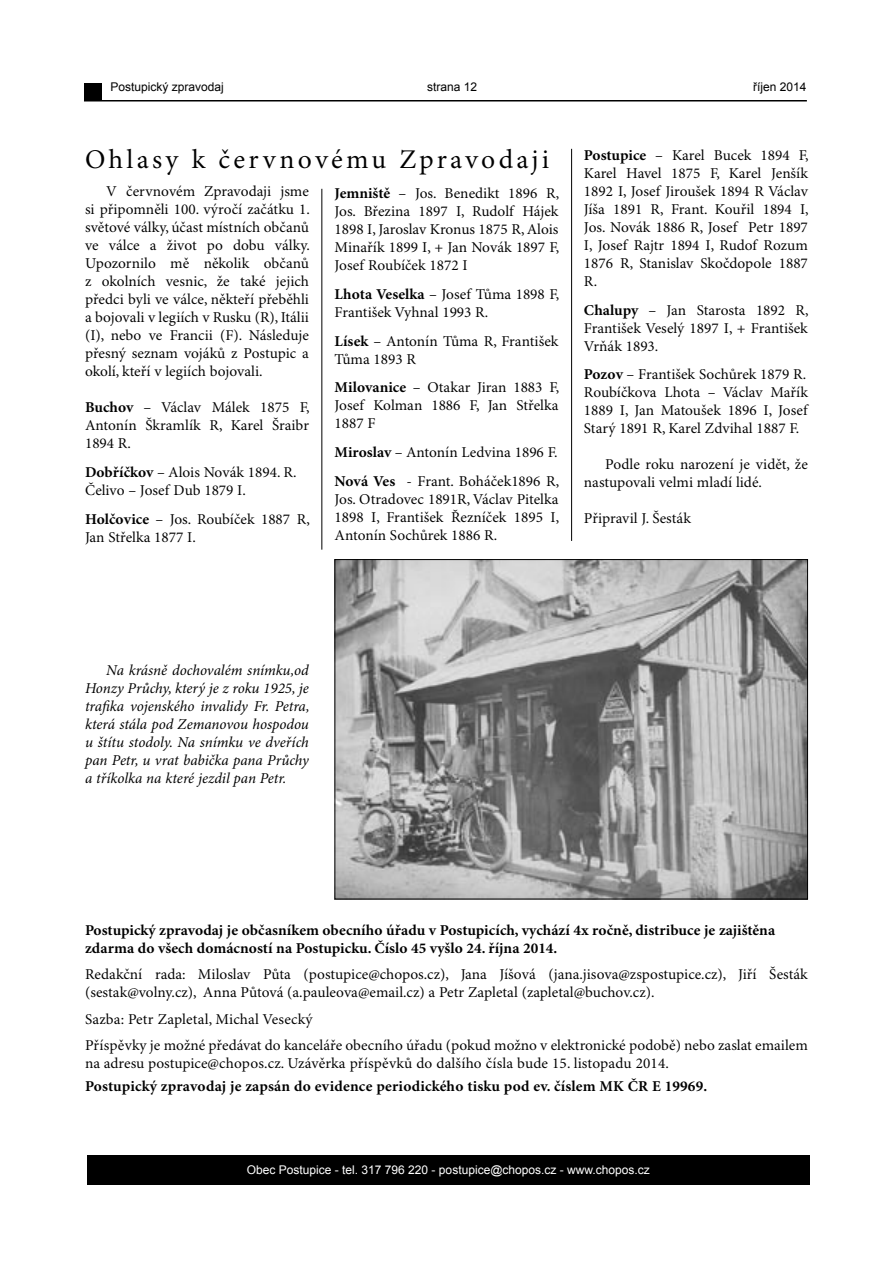
<style>
.page{position:relative;width:893px;height:1263px;background:#fff}
.page>*{position:absolute;margin:0;border:0;box-sizing:border-box;transform-origin:0 0}
.t1{font:27px "Minion Pro";letter-spacing:.12em;color:#000}
.t2{font:15px/18px "Minion Pro";color:#000}
.t3{font:700 15px/18px "Minion Pro";letter-spacing:.005em;color:#000}
.t4{font:italic 15px/18px "Minion Pro";letter-spacing:-.01em;color:#000;text-align:justify}
.t5{font:12px "Arial";color:#fff}
.t6{font:12px "Arial";color:#000}
.s1{font-weight:700}
</style>
<div class="page">
<div style="left:87px;top:1154px;width:723px;height:30px;background:#000"></div>
<div style="left:84px;top:83px;width:17px;height:18px;background:#000"></div>
<hr style="left:84px;top:100px;width:723px;height:1px;background:#000">
<hr style="left:571px;top:149px;width:1px;height:392px;background:#000">
<img style="left:336px;top:561px;width:470px;height:336px">
<div style="left:334px;top:559px;width:474px;height:340px;border:1px solid #000"></div>
<hr style="left:321px;top:189px;width:1px;height:361px;background:#000">
<p class="t6" style="left:110px;top:79px;width:115px">Postupický zpravodaj</p>
<p class="t6" style="left:427px;top:79px;width:52px">strana 12</p>
<p class="t6" style="left:753px;top:79px;width:55px">říjen 2014</p>
<h1 class="t1" style="left:85px;top:144px;width:466px">Ohlasy k červnovému Zpravodaji</h1>
<p class="t2" style="left:85px;top:182px;width:226px;text-align:justify;text-indent:21px">V červnovém Zpravodaji jsme si připomněli 100. výročí začátku 1. světové války, účast místních občanů ve válce a život po dobu války.<br>Upozornilo mě několik občanů z okolních vesnic, že také jejich předci byli ve válce, někteří přeběhli a bojovali v legiích v Rusku (R), Itálii (I), nebo ve Francii (F). Následuje přesný seznam vojáků z Postupic a okolí, kteří v legiích bojovali.</p>
<p class="t2" style="left:85px;top:398px;width:226px;text-align:justify"><span class="s1">Buchov</span> – Václav Málek 1875 F, Antonín Škramlík R, Karel Šraibr 1894 R.</p>
<p class="t2" style="left:85px;top:463px;width:213px"><span class="s1">Dobříčkov</span> – Alois Novák 1894. R.<br>Čelivo – Josef Dub 1879 I.</p>
<p class="t2" style="left:85px;top:510px;width:226px"><span class="s1">Holčovice</span> – Jos. Roubíček 1887 R,<br>Jan Střelka 1877 I.</p>
<p class="t2" style="left:334px;top:185px;width:226px;text-align:justify"><span class="s1">Jemniště</span> – Jos. Benedikt 1896 R, Jos. Březina 1897 I, Rudolf Hájek 1898 I, Jaroslav Kronus 1875 R, Alois Minařík 1899 I, + Jan Novák 1897 F, Josef Roubíček 1872 I</p>
<p class="t2" style="left:334px;top:285px;width:226px"><span class="s1">Lhota Veselka</span> – Josef Tůma 1898 F,<br>František Vyhnal 1993 R.</p>
<p class="t2" style="left:334px;top:332px;width:225px"><span class="s1">Lísek</span> – Antonín Tůma R, František<br>Tůma 1893 R</p>
<p class="t2" style="left:334px;top:379px;width:226px;text-align:justify"><span class="s1">Milovanice</span> – Otakar Jiran 1883 F, Josef Kolman 1886 F, Jan Střelka 1887 F</p>
<p class="t2" style="left:334px;top:438px;width:226px;line-height:28.8px"><span class="s1">Miroslav</span> – Antonín Ledvina 1896 F.<br><span class="s1">Nová Ves</span> - Frant. Boháček1896 R,</p>
<p class="t2" style="left:334px;top:491px;width:226px;text-align:justify">Jos. Otradovec 1891R, Václav Pitelka 1898 I, František Řezníček 1895 I, Antonín Sochůrek 1886 R.</p>
<p class="t2" style="left:584px;top:146px;width:226px;text-align:justify"><span class="s1">Postupice</span> – Karel Bucek 1894 F, Karel Havel 1875 F, Karel Jenšík 1892 I, Josef Jiroušek 1894 R Václav Jíša 1891 R, Frant. Kouřil 1894 I, Jos. Novák 1886 R, Josef Petr 1897<br>I, Josef Rajtr 1894 I, Rudof Rozum 1876 R, Stanislav Skočdopole 1887<br>R.</p>
<p class="t2" style="left:584px;top:301px;width:226px;text-align:justify"><span class="s1">Chalupy</span> – Jan Starosta 1892 R, František Veselý 1897 I, + František Vrňák 1893.</p>
<p class="t2" style="left:584px;top:366px;width:225px;text-align:justify"><span class="s1">Pozov</span> – František Sochůrek 1879 R.<br>Roubíčkova Lhota – Václav Mařík 1889 I, Jan Matoušek 1896 I, Josef Starý 1891 R, Karel Zdvihal 1887 F.</p>
<p class="t2" style="left:584px;top:456px;width:225px;text-indent:21px">Podle roku narození je vidět, že nastupovali velmi mladí lidé.</p>
<p class="t2" style="left:584px;top:510px;width:108px">Připravil J. Šesták</p>
<p class="t4" style="left:85px;top:662px;width:226px;text-indent:21px">Na krásně dochovalém snímku,od Honzy Průchy, který je z roku 1925, je trafika vojenského invalidy Fr. Petra, která stála pod Zemanovou hospodou u štítu stodoly. Na snímku ve dveřích pan Petr, u vrat babička pana Průchy a tříkolka na které jezdil pan Petr.</p>
<p class="t3" style="left:85px;top:921px;width:692px">Postupický zpravodaj je občasníkem obecního úřadu v Postupicích, vychází 4x ročně, distribuce je zajištěna zdarma do všech domácností na Postupicku. Číslo 45 vyšlo 24. října 2014.</p>
<p class="t2" style="left:85px;top:966px;width:724px">Redakční rada: Miloslav Půta (postupice@chopos.cz), Jana Jíšová (jana.jisova@zspostupice.cz), Jiří Šesták (sestak@volny.cz), Anna Půtová (a.pauleova@email.cz) a Petr Zapletal (zapletal@buchov.cz).</p>
<p class="t2" style="left:85px;top:1006px;width:724px;line-height:26.5px">Sazba: Petr Zapletal, Michal Vesecký<br>Příspěvky je možné předávat do kanceláře obecního úřadu (pokud možno v elektronické podobě) nebo zaslat emailem</p>
<p class="t2" style="left:85px;top:1055px;width:585px">na adresu postupice@chopos.cz. Uzávěrka příspěvků do dalšího čísla bude 15. listopadu 2014.</p>
<p class="t3" style="left:85px;top:1077px;width:624px">Postupický zpravodaj je zapsán do evidence periodického tisku pod ev. číslem MK ČR E 19969.</p>
<p class="t5" style="left:247px;top:1162px;width:405px">Obec Postupice - tel. 317 796 220 - postupice@chopos.cz - www.chopos.cz</p>
</div>
